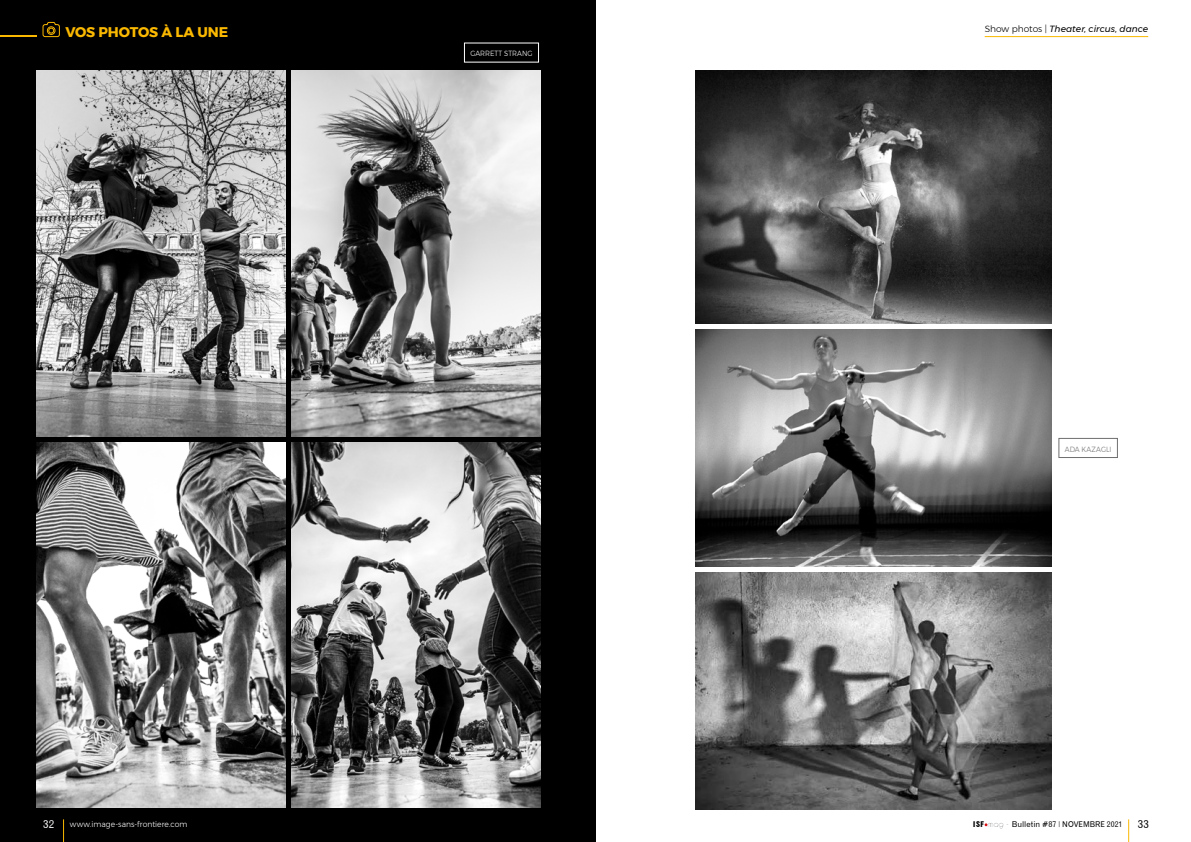
<style>
.page{position:relative;width:1191px;height:842px;background:#fff}
.page>*{position:absolute;margin:0;border:0;box-sizing:border-box;transform-origin:0 0}
.t1{font:700 14px "Montserrat";letter-spacing:-.01em;color:#fab800}
.t2{font:11px "Gothic 720 BT Roman B";color:#fff}
.t3{font:11px "Gothic 720 BT Roman B";color:#000}
.t4{font:italic 9px "Montserrat";color:#000}
.t5{font:8px "Gothic 720 BT Roman B";letter-spacing:.005em;color:#000}
.t6{font:300 8px "Montserrat";letter-spacing:.005em;color:#fff;scale:.95 1}
.t7{font:300 7.5px "Montserrat";letter-spacing:.005em;color:#fff;scale:.9 1}
.t8{font:300 7.5px "Montserrat";color:#706f6f;scale:.9 1}
.s1{font-weight:300;font-style:normal}
.s2{font-family:"Gothic No 13 BT"}
.s3{font-family:"Circle D";font-size:8.2px}
.s4{font-family:"Helvetica Neue LT Std";font-weight:300;font-stretch:condensed}
</style>
<div class="page">
<div style="left:0;top:0;width:595px;height:842px;background:#000"></div>
<hr style="left:0;top:35px;width:37px;height:1px;background:#fab800">
<img style="left:37px;top:71px;width:249px;height:365px">
<img style="left:291px;top:71px;width:249px;height:365px">
<img style="left:37px;top:442px;width:249px;height:366px">
<img style="left:291px;top:442px;width:249px;height:366px">
<img style="left:695px;top:71px;width:356px;height:253px">
<img style="left:695px;top:329px;width:356px;height:238px">
<img style="left:695px;top:572px;width:356px;height:238px">
<div style="left:1058px;top:438px;width:59px;height:20px;border:1px solid #706f6f"></div>
<hr style="left:984px;top:36px;width:164px;height:1px;background:#fab800">
<svg style="left:42px;top:21px;width:18px;height:17px"></svg>
<svg style="left:1128px;top:819px;width:1px;height:23px"></svg>
<svg style="left:63px;top:819px;width:1px;height:23px"></svg>
<h1 class="t1" style="left:65px;top:21px;width:164px">VOS PHOTOS À LA UNE</h1>
<p class="t4" style="left:984px;top:22px;width:165px"><span class="s1">Show photos |</span> Theater, circus, dance</p>
<p class="t7" style="left:470px;top:48px;width:71px">GARRETT STRANG</p>
<p class="t8" style="left:1064px;top:443px;width:53px">ADA KAZAGLI</p>
<p class="t2" style="left:43px;top:817px;width:13px">32</p>
<p class="t6" style="left:70px;top:818px;width:125px">www.image-sans-frontiere.com</p>
<p class="t5" style="left:973px;top:819px;width:151px"><span class="s2">ISF</span> <span class="s3">mag -</span> Bulletin #87 <span class="s4">|</span> NOVEMBRE 2021</p>
<p class="t3" style="left:1137px;top:817px;width:13px">33</p>
</div>
